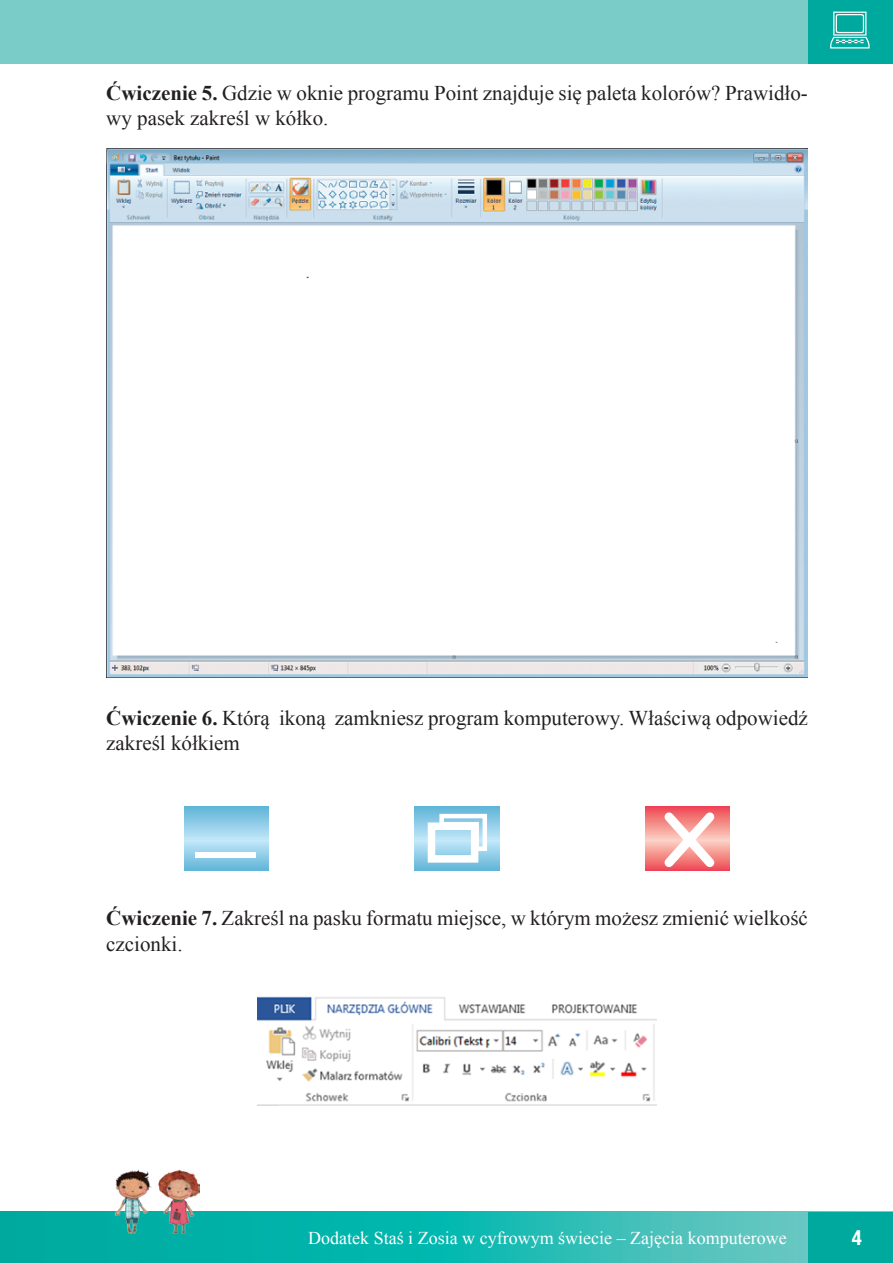
<style>
.page{position:relative;width:893px;height:1263px;background:#fff}
.page>*{position:absolute;margin:0;border:0;box-sizing:border-box;transform-origin:0 0}
.TNR_Justowany{font:21px/25.2px "Times New Roman";color:#231f20}
.t1{font:700 condensed 21px "Helvetica Neue LT Com";color:#fff}
.t2{font:18px "Times New Roman";color:#fff}
.s1{font-weight:700}
</style>
<div class="page">
<svg style="left:0;top:1212px;width:808px;height:51px;background:#1cb7af"></svg>
<div style="left:0;top:0;width:893px;height:64px;background:#7accc8"></div>
<div style="left:808px;top:1212px;width:85px;height:51px;background:#00a99d"></div>
<div style="left:808px;top:0;width:85px;height:64px;background:#00a99d"></div>
<svg style="left:830px;top:12px;width:40px;height:37px"></svg>
<img style="left:115px;top:1170px;width:36px;height:63px">
<img style="left:158px;top:1170px;width:41px;height:63px">
<img style="left:106px;top:149px;width:702px;height:529px">
<svg style="left:184px;top:806px;width:85px;height:64px;background:#90cde8"></svg>
<div style="left:195px;top:852px;width:61px;height:6px;background:#fff"></div>
<svg style="left:415px;top:806px;width:84px;height:64px;background:#83c7e3"></svg>
<svg style="left:437px;top:811px;width:52px;height:42px"></svg>
<div style="left:428px;top:822px;width:50px;height:41px;border:8px solid #fff"></div>
<svg style="left:645px;top:806px;width:85px;height:64px"></svg>
<svg style="left:656px;top:806px;width:66px;height:65px"></svg>
<img style="left:258px;top:996px;width:398px;height:109px">
<p class="TNR_Justowany" style="left:106px;top:80px;width:703px"><span class="s1">Ćwiczenie 5.</span> Gdzie w oknie programu Point znajduje się paleta kolorów? Prawidło&shy;wy pasek zakreśl w kółko.</p>
<p class="TNR_Justowany" style="left:106px;top:705px;width:703px"><span class="s1">Ćwiczenie 6.</span> Którą ikoną zamkniesz program komputerowy. Właściwą odpowiedź zakreśl kółkiem</p>
<p class="TNR_Justowany" style="left:106px;top:905px;width:703px"><span class="s1">Ćwiczenie 7.</span> Zakreśl na pasku formatu miejsce, w którym możesz zmienić wielkość czcionki.</p>
<p class="t2" style="left:308px;top:1225px;width:480px">Dodatek Staś i Zosia w cyfrowym świecie – Zajęcia komputerowe</p>
<p class="t1" style="left:852px;top:1225px;width:12px">4</p>
</div>
